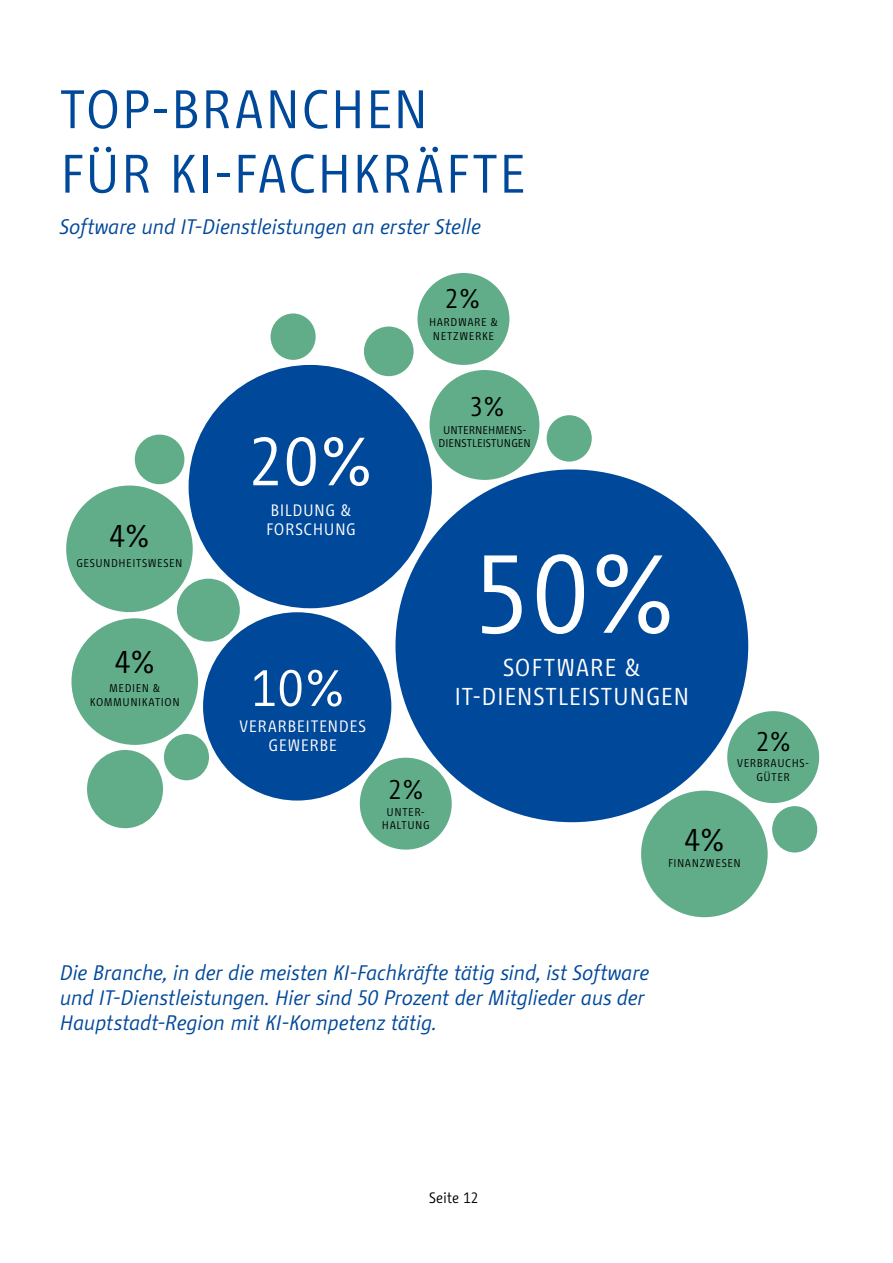
<style>
.page{position:relative;width:893px;height:1263px;background:#fff}
.page>*{position:absolute;margin:0;border:0;box-sizing:border-box;transform-origin:0 0}
.t1{font:110.4px "BMF Change";color:#fff}
.t2{font:67.95px "BMF Change";color:#fff}
.t3{font:54px/64.5px "BMF Change";letter-spacing:.015em;color:#004899}
.t4{font:51px "BMF Change";color:#fff}
.t5{font:31.5px "BMF Change";color:#000}
.t6{font:27px "BMF Change";color:#000}
.t7{font:24.45px/29.2px "BMF Change";letter-spacing:.025em;color:#fff;text-align:center}
.t8{font:italic 21px/25.2px "BMF Change";letter-spacing:-.01em;color:#004899}
.t9{font:16.5px/19.8px "BMF Change";letter-spacing:.035em;color:#fff}
.t10{font:15px "BMF Change";letter-spacing:.005em;color:#000}
.t11{font:11.25px/13.5px "BMF Change";letter-spacing:.045em;color:#000;text-align:center}
.t12{font:11.25px/13.5px "BMF Change";color:#000;text-align:center}
</style>
<div class="page">
<div style="left:189px;top:365px;width:243px;height:243px;background:#004899;border-radius:50%"></div>
<div style="left:203px;top:612px;width:188px;height:188px;background:#004899;border-radius:50%"></div>
<div style="left:71px;top:618px;width:127px;height:127px;background:#61ad8a;border-radius:50%"></div>
<div style="left:66px;top:485px;width:127px;height:127px;background:#61ad8a;border-radius:50%"></div>
<div style="left:360px;top:758px;width:92px;height:92px;background:#61ad8a;border-radius:50%"></div>
<div style="left:364px;top:327px;width:50px;height:49px;background:#61ad8a;border-radius:50%"></div>
<div style="left:164px;top:734px;width:45px;height:46px;background:#61ad8a;border-radius:50%"></div>
<div style="left:135px;top:435px;width:49px;height:49px;background:#61ad8a;border-radius:50%"></div>
<div style="left:177px;top:579px;width:63px;height:63px;background:#61ad8a;border-radius:50%"></div>
<div style="left:87px;top:750px;width:76px;height:78px;background:#61ad8a;border-radius:50%"></div>
<div style="left:547px;top:415px;width:45px;height:47px;background:#61ad8a;border-radius:50%"></div>
<div style="left:271px;top:313px;width:45px;height:47px;background:#61ad8a;border-radius:50%"></div>
<div style="left:395px;top:469px;width:353px;height:353px;background:#004899;border-radius:50%"></div>
<div style="left:417px;top:273px;width:92px;height:92px;background:#61ad8a;border-radius:50%"></div>
<div style="left:772px;top:806px;width:45px;height:46px;background:#61ad8a;border-radius:50%"></div>
<div style="left:641px;top:791px;width:127px;height:126px;background:#61ad8a;border-radius:50%"></div>
<div style="left:727px;top:711px;width:92px;height:92px;background:#61ad8a;border-radius:50%"></div>
<div style="left:430px;top:370px;width:109px;height:110px;background:#61ad8a;border-radius:50%"></div>
<h3 class="t3" style="left:60px;top:76px;width:467px">TOP-BRANCHEN<br>FÜR KI-FACHKRÄFTE</h3>
<p class="t8" style="left:60px;top:214px;width:422px">Software und IT-Dienstleistungen an erster Stelle</p>
<p class="t6" style="left:445px;top:281px;width:36px">2%</p>
<p class="t11" style="left:429px;top:316px;width:70px">HARDWARE &amp;<br>NETZWERKE</p>
<h3 class="t5" style="left:110px;top:515px;width:41px">4%</h3>
<p class="t11" style="left:76px;top:557px;width:108px">GESUNDHEITSWESEN</p>
<h3 class="t5" style="left:115px;top:642px;width:41px">4%</h3>
<p class="t11" style="left:90px;top:682px;width:92px">MEDIEN &amp;<br>KOMMUNIKATION</p>
<h2 class="t2" style="left:248px;top:417px;width:125px">20%</h2>
<p class="t9" style="left:266px;top:500px;width:91px">BILDUNG &amp;<br>FORSCHUNG</p>
<h3 class="t4" style="left:250px;top:655px;width:95px">10%</h3>
<p class="t9" style="left:240px;top:716px;width:128px;text-align:center">VERARBEITENDES<br>GEWERBE</p>
<p class="t6" style="left:469px;top:389px;width:36px">3%</p>
<p class="t12" style="left:439px;top:423px;width:94px">UNTERNEHMENS-<br>DIENSTLEISTUNGEN</p>
<p class="t6" style="left:388px;top:772px;width:36px">2%</p>
<p class="t11" style="left:382px;top:805px;width:49px">UNTER-<br>HALTUNG</p>
<h1 class="t1" style="left:474px;top:522px;width:202px">50%</h1>
<p class="t7" style="left:454px;top:652px;width:236px">SOFTWARE &amp;<br>IT-DIENSTLEISTUNGEN</p>
<p class="t6" style="left:756px;top:724px;width:36px">2%</p>
<p class="t11" style="left:737px;top:756px;width:73px">VERBRAUCHS-<br>GÜTER</p>
<h3 class="t5" style="left:684px;top:819px;width:41px">4%</h3>
<p class="t11" style="left:668px;top:856px;width:74px">FINANZWESEN</p>
<p class="t8" style="left:60px;top:960px;width:591px">Die Branche, in der die meisten KI-Fachkräfte tätig sind, ist Software und IT-Dienstleistungen. Hier sind 50 Prozent der Mitglieder aus der<br>Hauptstadt-Region mit KI-Kompetenz tätig.</p>
<p class="t10" style="left:429px;top:1188px;width:51px">Seite 12</p>
</div>
